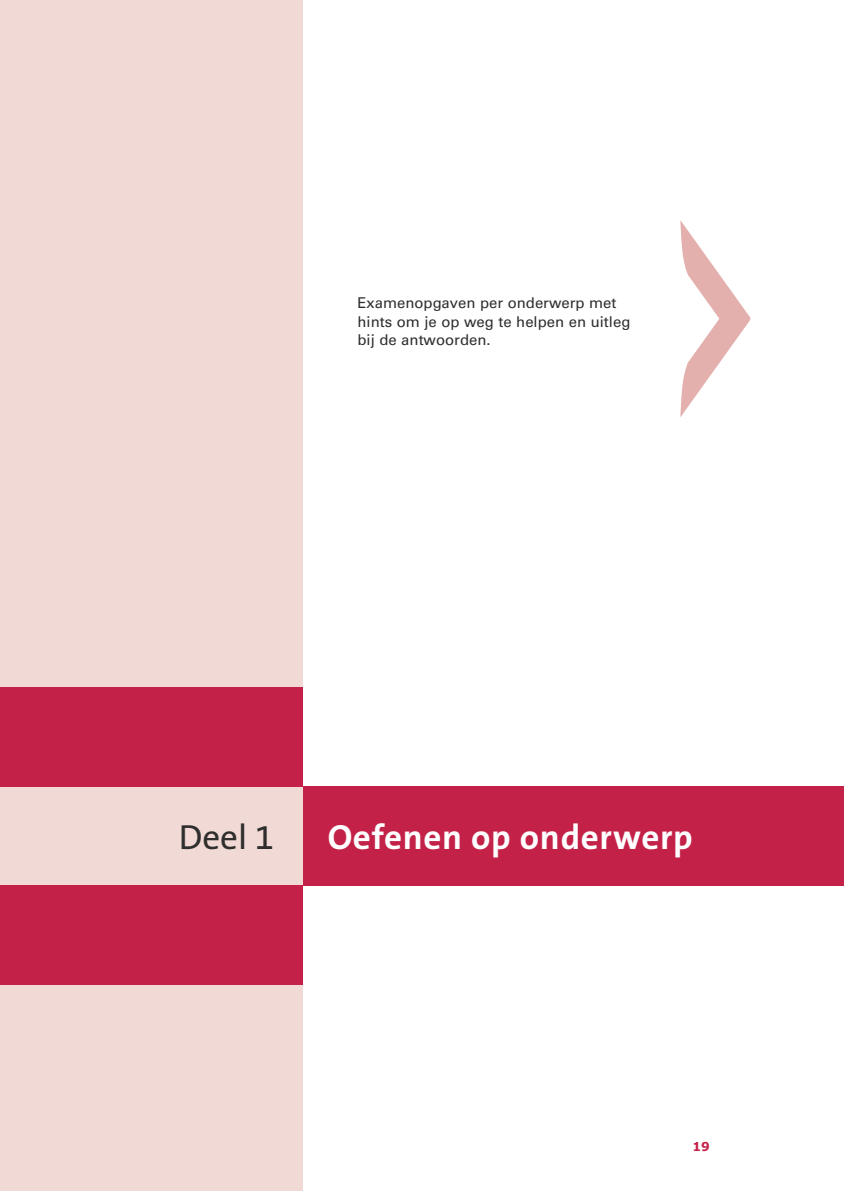
<style>
.page{position:relative;width:844px;height:1191px;background:#fff}
.page>*{position:absolute;margin:0;border:0;box-sizing:border-box;transform-origin:0 0}
.t1{font:700 35px "The Sans LT7";letter-spacing:.02em;color:#fefefe}
.t2{font:35px "The Sans LT5 Plain";color:#2e2e2d}
.t3{font:14.88px/18.4px "Univers LT Std";color:#2e2e2d}
.t4{font:700 12.25px "Verdana";color:#c42149}
</style>
<div class="page">
<div style="left:0;top:0;width:303px;height:1191px;background:#f1d9d5"></div>
<div style="left:303px;top:786px;width:540px;height:99px;background:#c42149"></div>
<div style="left:0;top:885px;width:303px;height:100px;background:#c42149"></div>
<div style="left:0;top:687px;width:303px;height:99px;background:#c42149"></div>
<svg style="left:680px;top:220px;width:70px;height:197px"></svg>
<p class="t3" style="left:357px;top:294px;width:274px">Examenopgaven per onderwerp met hints om je op weg te helpen en uitleg bij de antwoorden.</p>
<h1 class="t2" style="left:179px;top:815px;width:97px">Deel 1</h1>
<h1 class="t1" style="left:327px;top:815px;width:366px">Oefenen op onderwerp</h1>
<p class="t4" style="left:692px;top:1138px;width:19px">19</p>
</div>
